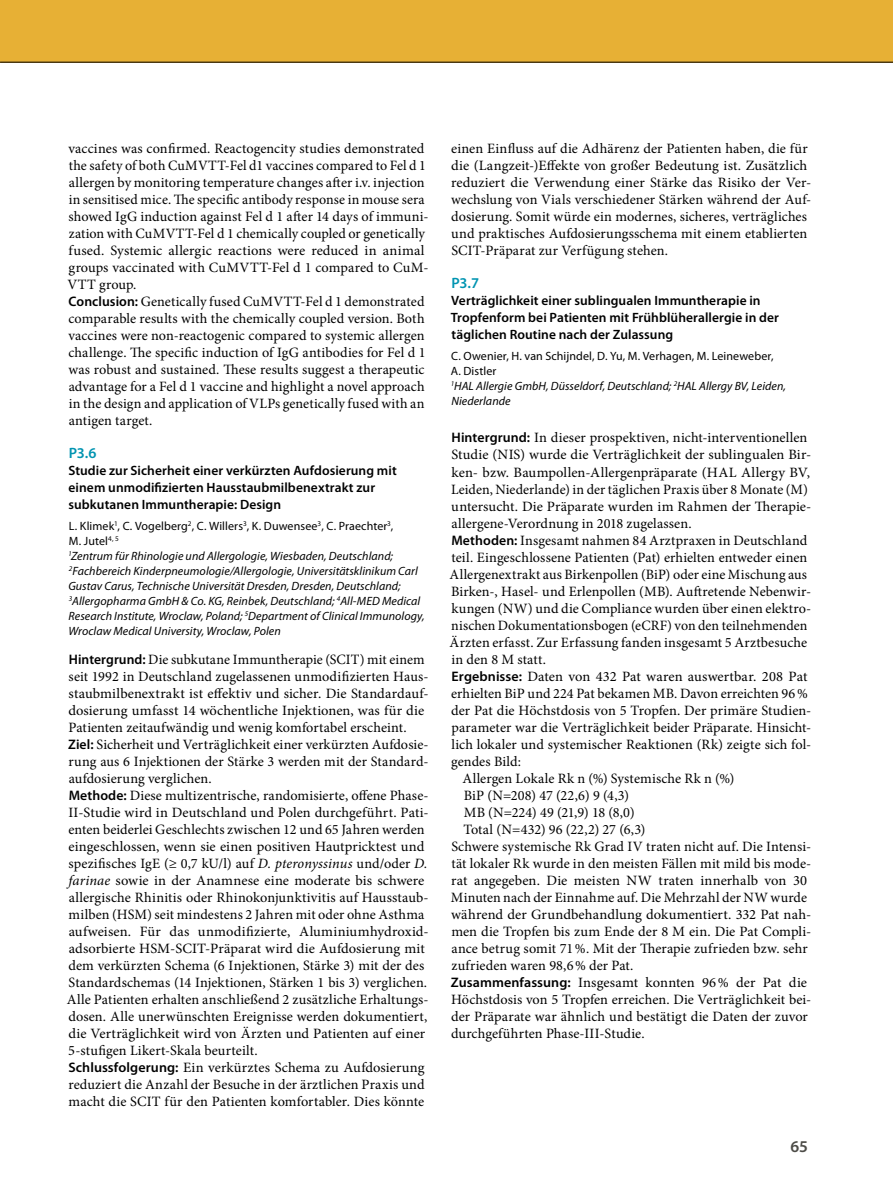
<style>
.page{position:relative;width:893px;height:1187px;background:#fff}
.page>*{position:absolute;margin:0;border:0;box-sizing:border-box;transform-origin:0 0}
.t1{font:600 16.5px "Myriad Pro";color:#4d4c47}
.SectionHeading_2_1{font:600 15px "Myriad Pro";color:#0094b1}
.Para_SectionHeading{font:14.25px/17px "Minion Pro";letter-spacing:.005em;color:#000}
.Para_x{font:14.25px/17px "Minion Pro";letter-spacing:.005em;color:#000}
.Para_Indent{font:14.25px "Minion Pro";letter-spacing:.005em;color:#000}
.SectionHeading_3_2{font:600 13.5px/17px "Myriad Pro";letter-spacing:.005em;color:#000}
.Para_Author_Appendix{font:italic 12px/15px "Myriad Pro";letter-spacing:.005em;color:#000}
.Para_Author_Kongress{font:12px/15px "Myriad Pro";letter-spacing:.01em;color:#000}
.s1{font-family:"Myriad Pro";font-weight:600;font-size:13.8px}
.s2{font-style:italic}
</style>
<div class="page">
<div style="left:0;top:0;width:893px;height:62px;background:#e7b035"></div>
<hr style="left:0;top:62px;width:893px;height:1px;background:#000">
<p class="Para_SectionHeading" style="left:67px;top:140px;width:363px">vaccines was confirmed. Reactogencity studies demonstrated the safety of both CuMVTT-Fel d1 vaccines compared to Fel d 1 allergen by monitoring temperature changes after i.v. injection in sensitised mice. The specific antibody response in mouse sera showed IgG induction against Fel d 1 after 14 days of immuni&shy;zation with CuMVTT-Fel d 1 chemically coupled or genetically fused. Systemic allergic reactions were reduced in animal groups vaccinated with CuMVTT-Fel d 1 compared to CuM-VTT group.</p>
<p class="Para_SectionHeading" style="left:68px;top:293px;width:359px;text-align:justify"><span class="s1">Conclusion:</span> Genetically fused CuMVTT-Fel d 1 demonstrated comparable results with the chemically coupled version. Both vaccines were non-reactogenic compared to systemic allergen challenge. The specific induction of IgG antibodies for Fel d 1 was robust and sustained. These results suggest a therapeutic advantage for a Fel d 1 vaccine and highlight a novel approach in the design and application of VLPs genetically fused with an antigen target.</p>
<p class="SectionHeading_2_1" style="left:69px;top:443px;width:29px">P3.6</p>
<p class="SectionHeading_3_2" style="left:68px;top:461px;width:330px">Studie zur Sicherheit einer verkürzten Aufdosierung mit einem unmodifizierten Hausstaubmilbenextrakt zur subkutanen Immuntherapie: Design</p>
<p class="Para_Author_Kongress" style="left:69px;top:518px;width:326px">L. Klimek<sup>1</sup>, C. Vogelberg<sup>2</sup>, C. Willers<sup>3</sup>, K. Duwensee<sup>3</sup>, C. Praechter<sup>3</sup>,<br>M. Jutel<sup>4,</sup> <sup>5</sup></p>
<p class="Para_Author_Appendix" style="left:68px;top:548px;width:358px"><sup>1</sup>Zentrum für Rhinologie und Allergologie, Wiesbaden, Deutschland; <sup>2</sup>Fachbereich Kinderpneumologie/Allergologie, Universitätsklinikum Carl Gustav Carus, Technische Universität Dresden, Dresden, Deutschland; <sup>3</sup>Allergopharma GmbH &amp; Co. KG, Reinbek, Deutschland; <sup>4</sup>All-MED Medical Research Institute, Wroclaw, Poland; <sup>5</sup>Department of Clinical Immunology, Wroclaw Medical University, Wroclaw, Polen</p>
<p class="Para_SectionHeading" style="left:68px;top:650px;width:362px"><span class="s1">Hintergrund:</span> Die subkutane Immuntherapie (SCIT) mit einem seit 1992 in Deutschland zugelassenen unmodifizierten Haus&shy;staubmilbenextrakt ist effektiv und sicher. Die Standardauf&shy;dosierung umfasst 14 wöchentliche Injektionen, was für die Patienten zeitaufwändig und wenig komfortabel erscheint.</p>
<p class="Para_SectionHeading" style="left:68px;top:735px;width:362px;text-align:justify"><span class="s1">Ziel:</span> Sicherheit und Verträglichkeit einer verkürzten Aufdosie&shy;rung aus 6 Injektionen der Stärke 3 werden mit der Standard&shy;aufdosierung verglichen.</p>
<p class="Para_SectionHeading" style="left:67px;top:786px;width:363px"><span class="s1">Methode:</span> Diese multizentrische, randomisierte, offene Phase-II-Studie wird in Deutschland und Polen durchgeführt. Pati&shy;enten beiderlei Geschlechts zwischen 12 und 65 Jahren werden eingeschlossen, wenn sie einen positiven Hautpricktest und spezifisches IgE (≥ 0,7 kU/l) auf <span class="s2">D. pteronyssinus</span> und/oder <span class="s2">D. farinae</span> sowie in der Anamnese eine moderate bis schwere allergische Rhinitis oder Rhinokonjunktivitis auf Hausstaub&shy;milben (HSM) seit mindestens 2 Jahren mit oder ohne Asthma aufweisen. Für das unmodifizierte, Aluminiumhydroxid&shy;adsorbierte HSM-SCIT-Präparat wird die Aufdosierung mit dem verkürzten Schema (6 Injektionen, Stärke 3) mit der des Standardschemas (14 Injektionen, Stärken 1 bis 3) verglichen.<br>Alle Patienten erhalten anschließend 2 zusätzliche Erhaltungs&shy;dosen. Alle unerwünschten Ereignisse werden dokumentiert, die Verträglichkeit wird von Ärzten und Patienten auf einer 5-stufigen Likert-Skala beurteilt.</p>
<p class="Para_SectionHeading" style="left:68px;top:1059px;width:358px;text-align:justify"><span class="s1">Schlussfolgerung:</span> Ein verkürztes Schema zu Aufdosierung reduziert die Anzahl der Besuche in der ärztlichen Praxis und macht die SCIT für den Patienten komfortabler. Dies könnte</p>
<p class="Para_SectionHeading" style="left:451px;top:140px;width:362px">einen Einfluss auf die Adhärenz der Patienten haben, die für die (Langzeit-)Effekte von großer Bedeutung ist. Zusätzlich reduziert die Verwendung einer Stärke das Risiko der Ver&shy;wechslung von Vials verschiedener Stärken während der Auf&shy;dosierung. Somit würde ein modernes, sicheres, verträgliches und praktisches Aufdosierungsschema mit einem etablierten SCIT-Präparat zur Verfügung stehen.</p>
<p class="SectionHeading_2_1" style="left:451px;top:273px;width:29px">P3.7</p>
<p class="SectionHeading_3_2" style="left:451px;top:291px;width:330px">Verträglichkeit einer sublingualen Immuntherapie in<br>Tropfenform bei Patienten mit Frühblüherallergie in der täglichen Routine nach der Zulassung</p>
<p class="Para_Author_Kongress" style="left:451px;top:348px;width:324px">C. Owenier, H. van Schijndel, D. Yu, M. Verhagen, M. Leineweber,<br>A. Distler</p>
<p class="Para_Author_Appendix" style="left:451px;top:378px;width:337px"><sup>1</sup>HAL Allergie GmbH, Düsseldorf, Deutschland; <sup>2</sup>HAL Allergy BV, Leiden,<br>Niederlande</p>
<p class="Para_SectionHeading" style="left:451px;top:429px;width:362px"><span class="s1">Hintergrund:</span> In dieser prospektiven, nicht-interventionellen Studie (NIS) wurde die Verträglichkeit der sublingualen Bir&shy;ken- bzw. Baumpollen-Allergenpräparate (HAL Allergy BV, Leiden, Niederlande) in der täglichen Praxis über 8 Monate (M) untersucht. Die Präparate wurden im Rahmen der Therapie&shy;allergene-Verordnung in 2018 zugelassen.</p>
<p class="Para_SectionHeading" style="left:450px;top:531px;width:363px"><span class="s1">Methoden:</span> Insgesamt nahmen 84 Arztpraxen in Deutschland teil. Eingeschlossene Patienten (Pat) erhielten entweder einen Allergenextrakt aus Birkenpollen (BiP) oder eine Mischung aus Birken-, Hasel- und Erlenpollen (MB). Auftretende Nebenwir&shy;kungen (NW) und die Compliance wurden über einen elektro&shy;nischen Dokumentationsbogen (eCRF) von den teilnehmenden Ärzten erfasst. Zur Erfassung fanden insgesamt 5 Arztbesuche in den 8 M statt.</p>
<p class="Para_SectionHeading" style="left:451px;top:667px;width:362px"><span class="s1">Ergebnisse:</span> Daten von 432 Pat waren auswertbar. 208 Pat erhielten BiP und 224 Pat bekamen MB. Davon erreichten 96% der Pat die Höchstdosis von 5 Tropfen. Der primäre Studien&shy;parameter war die Verträglichkeit beider Präparate. Hinsicht&shy;lich lokaler und systemischer Reaktionen (Rk) zeigte sich fol&shy;gendes Bild:</p>
<p class="Para_Indent" style="left:462px;top:768px;width:274px">Allergen Lokale Rk n (%) Systemische Rk n (%)</p>
<p class="Para_Indent" style="left:464px;top:785px;width:167px">BiP (N=208) 47 (22,6) 9 (4,3)</p>
<p class="Para_Indent" style="left:464px;top:802px;width:172px">MB (N=224) 49 (21,9) 18 (8,0)</p>
<p class="Para_Indent" style="left:463px;top:819px;width:184px">Total (N=432) 96 (22,2) 27 (6,3)</p>
<p class="Para_x" style="left:451px;top:837px;width:362px">Schwere systemische Rk Grad IV traten nicht auf. Die Intensi&shy;tät lokaler Rk wurde in den meisten Fällen mit mild bis mode&shy;rat angegeben. Die meisten NW traten innerhalb von 30<br>Minuten nach der Einnahme auf. Die Mehrzahl der NW wurde während der Grundbehandlung dokumentiert. 332 Pat nah&shy;men die Tropfen bis zum Ende der 8 M ein. Die Pat Compli&shy;ance betrug somit 71%. Mit der Therapie zufrieden bzw. sehr zufrieden waren 98,6% der Pat.</p>
<p class="Para_SectionHeading" style="left:451px;top:974px;width:362px"><span class="s1">Zusammenfassung:</span> Insgesamt konnten 96% der Pat die Höchstdosis von 5 Tropfen erreichen. Die Verträglichkeit bei&shy;der Präparate war ähnlich und bestätigt die Daten der zuvor durchgeführten Phase-III-Studie.</p>
<p class="t1" style="left:790px;top:1135px;width:19px">65</p>
</div>
